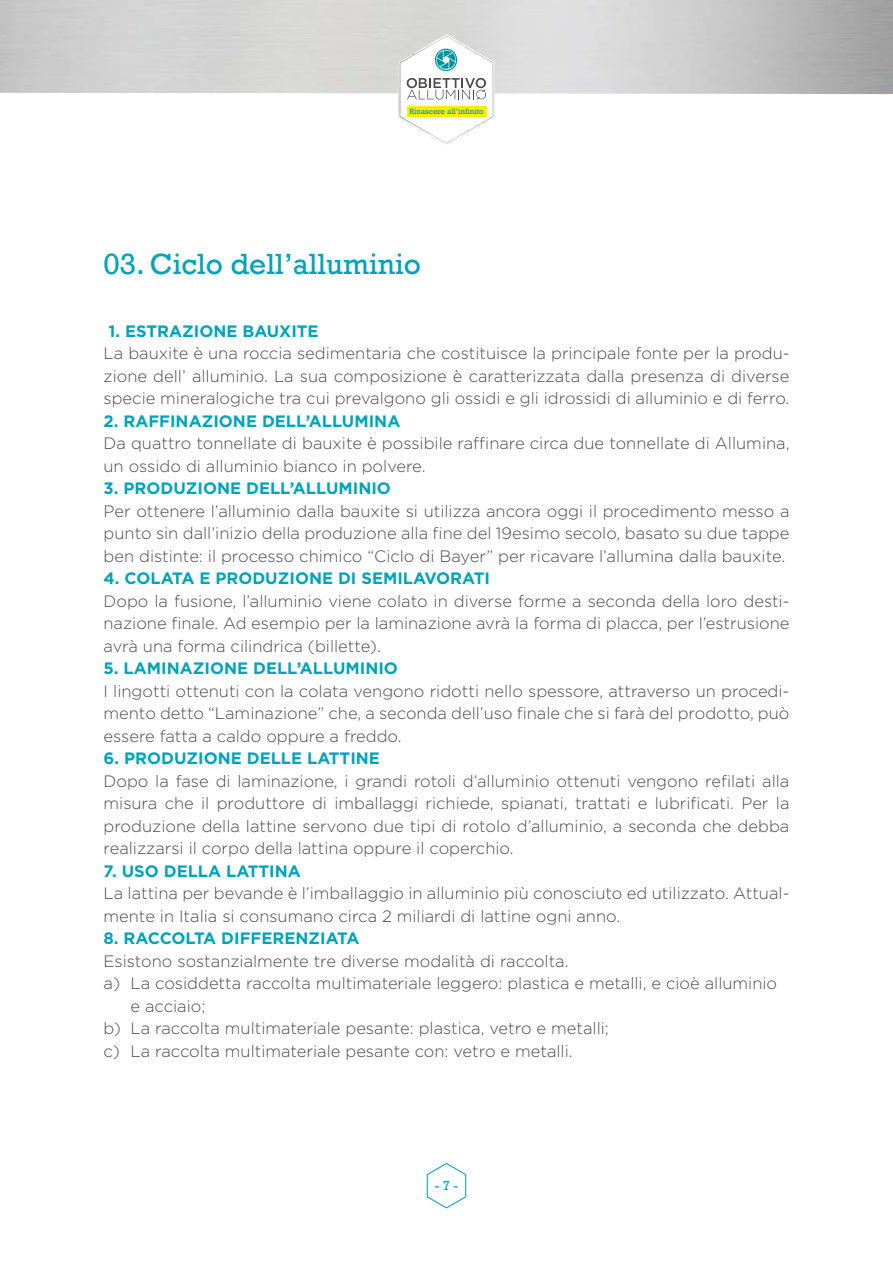
<style>
.page{position:relative;width:893px;height:1263px;background:#fff}
.page>*{position:absolute;margin:0;border:0;box-sizing:border-box;transform-origin:0 0}
.t1{font:30px "Rockwell";color:#00a3ba}
.t2{font:300 16.5px/22.5px "Gotham";color:#4a4a49;text-align:justify}
.t3{font:700 16.5px "Gotham";color:#00a3ba}
.t4{font:13.5px "Rockwell";color:#00a3ba}
.t5{font:7.95px "Rockwell";color:#0094a2}
</style>
<div class="page">
<svg style="left:426px;top:1163px;width:41px;height:46px"></svg>
<svg style="left:396px;top:32px;width:102px;height:112px"></svg>
<div style="left:407px;top:106px;width:79px;height:11px;background:#ffed00"></div>
<p class="t5" style="left:409px;top:106px;width:76px">Rinascere all’infinito</p>
<h1 class="t1" style="left:104px;top:246px;width:319px">03. Ciclo dell’alluminio</h1>
<p class="t3" style="left:108px;top:320px;width:212px">1. ESTRAZIONE BAUXITE</p>
<p class="t2" style="left:104px;top:342px;width:687px">La bauxite è una roccia sedimentaria che costituisce la principale fonte per la produ&shy;zione dell’ alluminio. La sua composizione è caratterizzata dalla presenza di diverse specie mineralogiche tra cui prevalgono gli ossidi e gli idrossidi di alluminio e di ferro.</p>
<p class="t3" style="left:104px;top:410px;width:298px">2. RAFFINAZIONE DELL’ALLUMINA</p>
<p class="t2" style="left:104px;top:432px;width:687px">Da quattro tonnellate di bauxite è possibile raffinare circa due tonnellate di Allumina, un ossido di alluminio bianco in polvere.</p>
<p class="t3" style="left:104px;top:477px;width:289px">3. PRODUZIONE DELL’ALLUMINIO</p>
<p class="t2" style="left:104px;top:499px;width:687px">Per ottenere l’alluminio dalla bauxite si utilizza ancora oggi il procedimento messo a punto sin dall’inizio della produzione alla fine del 19esimo secolo, basato su due tappe ben distinte: il processo chimico “Ciclo di Bayer” per ricavare l’allumina dalla bauxite.</p>
<p class="t3" style="left:104px;top:567px;width:388px">4. COLATA E PRODUZIONE DI SEMILAVORATI</p>
<p class="t2" style="left:104px;top:589px;width:687px">Dopo la fusione, l’alluminio viene colato in diverse forme a seconda della loro desti&shy;nazione finale. Ad esempio per la laminazione avrà la forma di placca, per l’estrusione avrà una forma cilindrica (billette).</p>
<p class="t3" style="left:104px;top:657px;width:296px">5. LAMINAZIONE DELL’ALLUMINIO</p>
<p class="t2" style="left:104px;top:679px;width:687px">I lingotti ottenuti con la colata vengono ridotti nello spessore, attraverso un procedi&shy;mento detto “Laminazione” che, a seconda dell’uso finale che si farà del prodotto, può essere fatta a caldo oppure a freddo.</p>
<p class="t3" style="left:104px;top:747px;width:278px">6. PRODUZIONE DELLE LATTINE</p>
<p class="t2" style="left:104px;top:769px;width:687px">Dopo la fase di laminazione, i grandi rotoli d’alluminio ottenuti vengono refilati alla misura che il produttore di imballaggi richiede, spianati, trattati e lubrificati. Per la produzione della lattine servono due tipi di rotolo d’alluminio, a seconda che debba realizzarsi il corpo della lattina oppure il coperchio.</p>
<p class="t3" style="left:104px;top:860px;width:199px">7. USO DELLA LATTINA</p>
<p class="t2" style="left:104px;top:882px;width:687px">La lattina per bevande è l’imballaggio in alluminio più conosciuto ed utilizzato. Attual&shy;mente in Italia si consumano circa 2 miliardi di lattine ogni anno.</p>
<p class="t3" style="left:104px;top:927px;width:257px">8. RACCOLTA DIFFERENZIATA</p>
<p class="t2" style="left:104px;top:949px;width:466px">Esistono sostanzialmente tre diverse modalità di raccolta.</p>
<p class="t2" style="left:104px;top:972px;width:675px">a) La cosiddetta raccolta multimateriale leggero: plastica e metalli, e cioè alluminio</p>
<p class="t2" style="left:131px;top:994px;width:76px">e acciaio;</p>
<p class="t2" style="left:104px;top:1017px;width:507px">b) La raccolta multimateriale pesante: plastica, vetro e metalli;</p>
<p class="t2" style="left:104px;top:1039px;width:471px">c) La raccolta multimateriale pesante con: vetro e metalli.</p>
<p class="t4" style="left:435px;top:1177px;width:25px">- 7 -</p>
</div>
